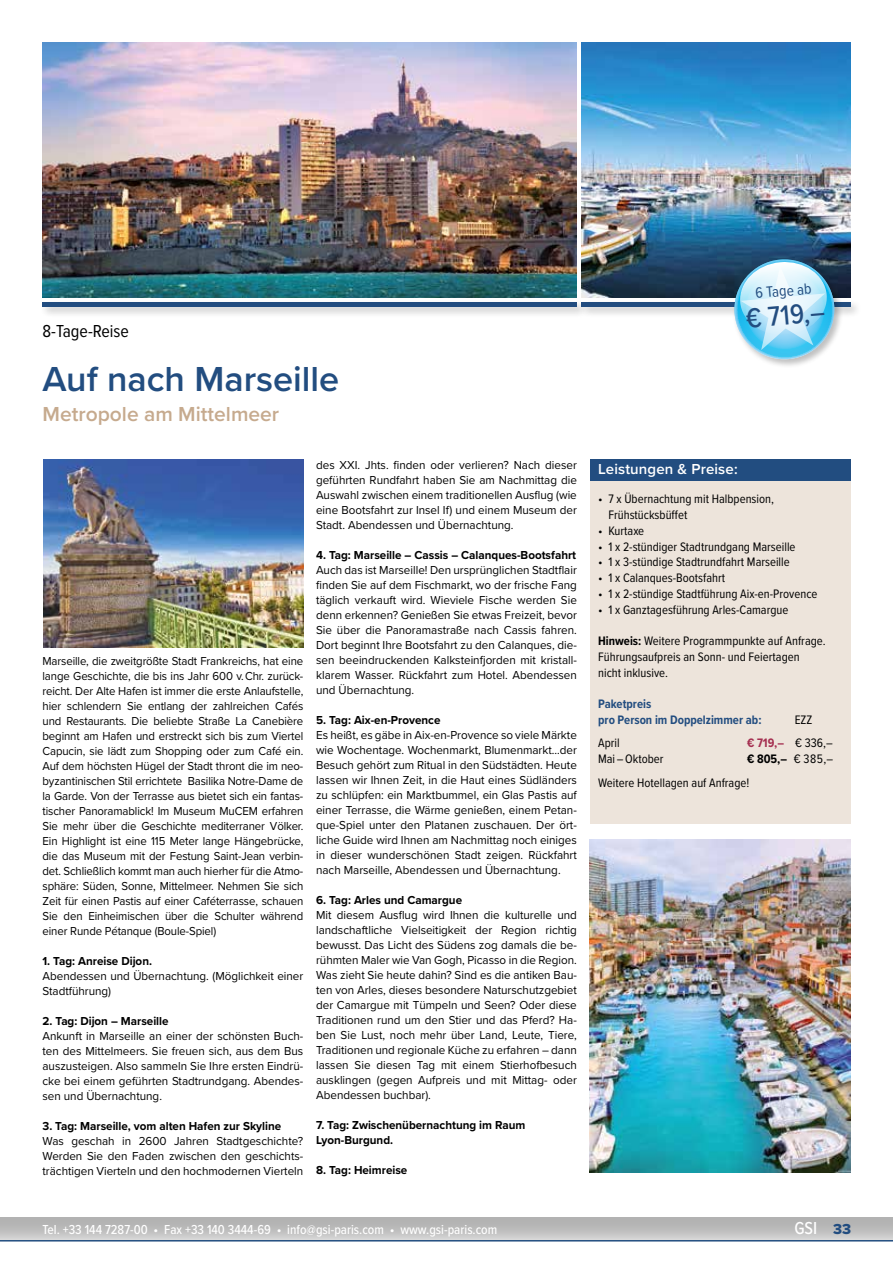
<style>
.page{position:relative;width:893px;height:1263px;background:#fff}
.page>*{position:absolute;margin:0;border:0;box-sizing:border-box;transform-origin:0 0}
.t1{font:600 36px "Proxima Nova";color:#224d80}
.t2{font:500 28.5px "Proxima Nova Cond";color:#224d80}
.t3{font:600 21px "Proxima Nova";color:#c6aa8e}
.t4{font:18px "Proxima Nova Cond";color:#000}
.t5{font:500 18px "Proxima Nova Cond";color:#fff}
.t6{font:15.6px "Proxima Nova Cond";color:#224d80}
.t7{font:600 15px "Proxima Nova";letter-spacing:.01em;color:#fff}
.t8{font:500 13.5px "Proxima Nova Cond";color:#fff}
.t9{font:12.75px/15.8px "Proxima Nova Cond";color:#000}
.t10{font:700 12.75px/15.8px "Proxima Nova Cond";color:#224d80}
.t11{font:700 12.75px "Proxima Nova Cond";color:#a53051}
.t12{font:12px/15px "Proxima Nova";color:#000;text-align:justify}
.t13{font:12px/15px "Proxima Nova";color:#000;text-align:justify;scale:.95 1}
.t14{font:700 12px/15px "Proxima Nova";color:#000}
.s1{font-weight:700}
.s2{font-weight:400;color:#000}
.s3{font-family:"Proxima Nova Extrabld";font-weight:400;font-size:15px;color:#224d80}
</style>
<div class="page">
<svg style="left:0;top:1218px;width:893px;height:21px;background:#bdbdbd"></svg>
<hr style="left:0;top:1240px;width:893px;height:1px;background:#224d80">
<div style="left:590px;top:480px;width:260px;height:344px;background:#ede4db"></div>
<img style="left:43px;top:43px;width:534px;height:255px">
<img style="left:581px;top:43px;width:269px;height:255px">
<div style="left:40px;top:299px;width:548px;height:19px;background:#000;opacity:.25"></div>
<hr style="left:43px;top:302px;width:534px;height:4px;background:#224d80">
<div style="left:579px;top:299px;width:283px;height:19px;background:#000;opacity:.25"></div>
<hr style="left:581px;top:302px;width:269px;height:4px;background:#224d80">
<div style="left:590px;top:459px;width:260px;height:21px;background:#224d80"></div>
<div style="left:732px;top:257px;width:112px;height:112px;background:#000;opacity:.25"></div>
<svg style="left:732px;top:257px;width:104px;height:104px"></svg>
<img style="left:44px;top:459px;width:259px;height:188px">
<img style="left:590px;top:840px;width:260px;height:332px">
<h3 class="t4" style="left:43px;top:318px;width:88px">8-Tage-Reise</h3>
<h1 class="t1" style="left:43px;top:352px;width:298px">Auf nach Marseille</h1>
<h3 class="t3" style="left:43px;top:398px;width:238px">Metropole am Mittelmeer</h3>
<p class="t13" style="left:43px;top:653px;width:276px">Marseille, die zweitgrößte Stadt Frankreichs, hat eine lange Geschichte, die bis ins Jahr 600 v.Chr. zurück&shy;reicht. Der Alte Hafen ist immer die erste Anlaufstelle, hier schlendern Sie entlang der zahlreichen Cafés und Restaurants. Die beliebte Straße La Canebière beginnt am Hafen und erstreckt sich bis zum Viertel Capucin, sie lädt zum Shopping oder zum Café ein.<br>Auf dem höchsten Hügel der Stadt thront die im neo&shy;byzantinischen Stil errichtete Basilika Notre-Dame de la Garde. Von der Terrasse aus bietet sich ein fantas&shy;tischer Panoramablick! Im Museum MuCEM erfahren Sie mehr über die Geschichte mediterraner Völker.<br>Ein Highlight ist eine 115 Meter lange Hängebrücke, die das Museum mit der Festung Saint-Jean verbin&shy;det. Schließlich kommt man auch hierher für die Atmo&shy;sphäre: Süden, Sonne, Mittelmeer. Nehmen Sie sich Zeit für einen Pastis auf einer Caféterrasse, schauen Sie den Einheimischen über die Schulter während einer Runde Pétanque (Boule-Spiel)</p>
<p class="t14" style="left:43px;top:953px;width:111px">1. Tag: Anreise Dijon.</p>
<p class="t12" style="left:43px;top:968px;width:262px">Abendessen und Übernachtung. (Möglichkeit einer<br>Stadtführung)</p>
<p class="t14" style="left:43px;top:1013px;width:128px">2. Tag: Dijon – Marseille</p>
<p class="t12" style="left:43px;top:1028px;width:262px">Ankunft in Marseille an einer der schönsten Buch&shy;ten des Mittelmeers. Sie freuen sich, aus dem Bus auszusteigen. Also sammeln Sie Ihre ersten Eindrü&shy;cke bei einem geführten Stadtrundgang. Abendes&shy;sen und Übernachtung.</p>
<p class="t14" style="left:43px;top:1118px;width:240px">3. Tag: Marseille, vom alten Hafen zur Skyline</p>
<p class="t12" style="left:43px;top:1133px;width:262px">Was geschah in 2600 Jahren Stadtgeschichte?<br>Werden Sie den Faden zwischen den geschichts&shy;trächtigen Vierteln und den hochmodernen Vierteln</p>
<p class="t12" style="left:316px;top:457px;width:262px">des XXI. Jhts. finden oder verlieren? Nach dieser geführten Rundfahrt haben Sie am Nachmittag die Auswahl zwischen einem traditionellen Ausflug (wie eine Bootsfahrt zur Insel If) und einem Museum der Stadt. Abendessen und Übernachtung.</p>
<p class="t14" style="left:316px;top:547px;width:262px">4. Tag: Marseille – Cassis – Calanques-Bootsfahrt</p>
<p class="t12" style="left:316px;top:562px;width:262px">Auch das ist Marseille! Den ursprünglichen Stadtflair finden Sie auf dem Fischmarkt, wo der frische Fang täglich verkauft wird. Wieviele Fische werden Sie denn erkennen? Genießen Sie etwas Freizeit, bevor Sie über die Panoramastraße nach Cassis fahren.<br>Dort beginnt Ihre Bootsfahrt zu den Calanques, die&shy;sen beeindruckenden Kalksteinfjorden mit kristall&shy;klarem Wasser. Rückfahrt zum Hotel. Abendessen und Übernachtung.</p>
<p class="t14" style="left:316px;top:712px;width:126px">5. Tag: Aix-en-Provence</p>
<p class="t12" style="left:316px;top:727px;width:262px">Es heißt, es gäbe in Aix-en-Provence so viele Märkte wie Wochentage. Wochenmarkt, Blumenmarkt…der Besuch gehört zum Ritual in den Südstädten. Heute lassen wir Ihnen Zeit, in die Haut eines Südländers zu schlüpfen: ein Marktbummel, ein Glas Pastis auf einer Terrasse, die Wärme genießen, einem Petan&shy;que-Spiel unter den Platanen zuschauen. Der ört&shy;liche Guide wird Ihnen am Nachmittag noch einiges in dieser wunderschönen Stadt zeigen. Rückfahrt nach Marseille, Abendessen und Übernachtung.</p>
<p class="t14" style="left:316px;top:892px;width:148px">6. Tag: Arles und Camargue</p>
<p class="t12" style="left:316px;top:907px;width:262px">Mit diesem Ausflug wird Ihnen die kulturelle und landschaftliche Vielseitigkeit der Region richtig bewusst. Das Licht des Südens zog damals die be&shy;rühmten Maler wie Van Gogh, Picasso in die Region.<br>Was zieht Sie heute dahin? Sind es die antiken Bau&shy;ten von Arles, dieses besondere Naturschutzgebiet der Camargue mit Tümpeln und Seen? Oder diese Traditionen rund um den Stier und das Pferd? Ha&shy;ben Sie Lust, noch mehr über Land, Leute, Tiere, Traditionen und regionale Küche zu erfahren – dann lassen Sie diesen Tag mit einem Stierhofbesuch ausklingen (gegen Aufpreis und mit Mittag- oder Abendessen buchbar).</p>
<p class="t14" style="left:316px;top:1117px;width:211px">7. Tag: Zwischenübernachtung im Raum<br>Lyon-Burgund.</p>
<p class="t14" style="left:316px;top:1162px;width:93px">8. Tag: Heimreise</p>
<h3 class="t6" style="left:754px;top:282px;width:58px;rotate:-5deg">6 Tage ab</h3>
<h2 class="t2" style="left:744px;top:297px;width:81px;rotate:-5deg">€ 719,–</h2>
<p class="t7" style="left:598px;top:458px;width:141px">Leistungen &amp; Preise:</p>
<p class="t9" style="left:608px;top:491px;width:167px;text-indent:-10px">• 7 x Übernachtung mit Halbpension,<br>Frühstücksbüffet</p>
<p class="t9" style="left:598px;top:522px;width:48px">• Kurtaxe</p>
<p class="t9" style="left:598px;top:538px;width:199px">• 1 x 2-stündiger Stadtrundgang Marseille</p>
<p class="t9" style="left:598px;top:554px;width:193px">• 1 x 3-stündige Stadtrundfahrt Marseille</p>
<p class="t9" style="left:598px;top:569px;width:129px">• 1 x Calanques-Bootsfahrt</p>
<p class="t9" style="left:598px;top:585px;width:221px">• 1 x 2-stündige Stadtführung Aix-en-Provence</p>
<p class="t9" style="left:598px;top:601px;width:192px">• 1 x Ganztagesführung Arles-Camargue</p>
<p class="t9" style="left:598px;top:632px;width:229px"><span class="s1">Hinweis:</span> Weitere Programmpunkte auf Anfrage.<br>Führungsaufpreis an Sonn- und Feiertagen nicht inklusive.</p>
<p class="t10" style="left:598px;top:696px;width:165px">Paketpreis<br>pro Person im Doppelzimmer ab:</p>
<p class="t9" style="left:795px;top:711px;width:19px">EZZ</p>
<p class="t9" style="left:598px;top:735px;width:23px">April</p>
<p class="t11" style="left:747px;top:734px;width:87px">€ 719,– <span class="s2">€ 336,–</span></p>
<p class="t9" style="left:598px;top:751px;width:67px">Mai – Oktober</p>
<p class="t9" style="left:598px;top:747px;width:236px;line-height:23.2px;text-indent:149px"><span class="s1">€ 805,–</span> € 385,–<br>Weitere Hotellagen auf Anfrage!</p>
<p class="t8" style="left:43px;top:1219px;width:456px">Tel. +33 144 7287-00 • Fax +33 140 3444-69 • info@gsi-paris.com • www.gsi-paris.com</p>
<h3 class="t5" style="left:794px;top:1214px;width:58px">GSI <span class="s3">33</span></h3>
</div>
